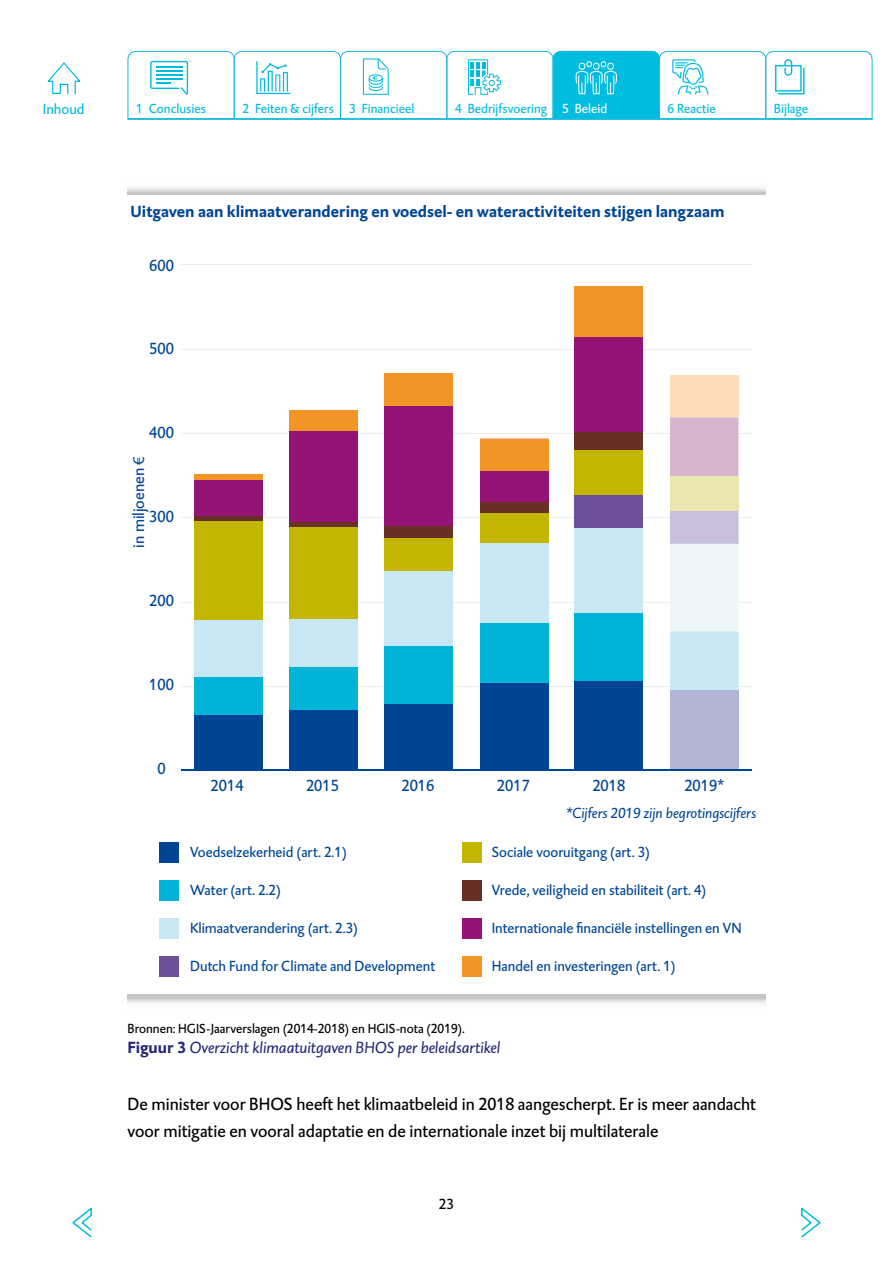
<style>
.page{position:relative;width:893px;height:1263px;background:#fff}
.page>*{position:absolute;margin:0;border:0;box-sizing:border-box;transform-origin:0 0}
.t1{font:18px/27px "DTL Caspari TOT";color:#000}
.t2{font:700 16.5px "DTL Caspari TOT";color:#004595}
.t3{font:16.5px "DTL Caspari TOT";color:#004595}
.t4{font:italic 16.5px "DTL Caspari TOT";color:#25257a}
.t5{font:15px "DTL Caspari TOT";color:#004595}
.t6{font:italic 15px "DTL Caspari TOT";color:#004595}
.t7{font:15px "DTL Caspari TOT";color:#00bcdf}
.t8{font:15px "DTL Caspari TOT";color:#000}
.t9{font:13.5px "DTL Caspari TOT";color:#00bcdf}
.t10{font:13.5px "DTL Caspari TOT";color:#000}
.s1{color:#fff}
.s2{font-family:"Myriad Pro"}
.s3{font-weight:700;font-style:normal}
</style>
<div class="page">
<hr style="left:181px;top:770px;width:571px;height:1px;background:#eceded">
<hr style="left:181px;top:686px;width:571px;height:1px;background:#eceded">
<hr style="left:181px;top:602px;width:571px;height:1px;background:#eceded">
<hr style="left:181px;top:517px;width:571px;height:1px;background:#eceded">
<hr style="left:181px;top:433px;width:571px;height:1px;background:#eceded">
<hr style="left:181px;top:349px;width:571px;height:1px;background:#eceded">
<hr style="left:181px;top:265px;width:571px;height:1px;background:#eceded">
<svg style="left:128px;top:995px;width:637px;height:8px;background:#d4d5d6"></svg>
<svg style="left:128px;top:188px;width:637px;height:7px;background:#d5d6d8"></svg>
<hr style="left:181px;top:769px;width:570px;height:2px;background:#004595">
<div style="left:194px;top:474px;width:69px;height:6px;background:#f39526"></div>
<div style="left:289px;top:410px;width:69px;height:21px;background:#f39526"></div>
<div style="left:385px;top:373px;width:68px;height:33px;background:#f39526"></div>
<div style="left:480px;top:439px;width:68px;height:33px;background:#f39526"></div>
<div style="left:194px;top:480px;width:69px;height:36px;background:#941375"></div>
<div style="left:289px;top:431px;width:69px;height:91px;background:#941375"></div>
<div style="left:385px;top:406px;width:68px;height:120px;background:#941375"></div>
<div style="left:480px;top:472px;width:68px;height:30px;background:#941375"></div>
<div style="left:194px;top:516px;width:69px;height:5px;background:#672f25"></div>
<div style="left:289px;top:522px;width:69px;height:5px;background:#672f25"></div>
<div style="left:385px;top:526px;width:68px;height:12px;background:#672f25"></div>
<div style="left:480px;top:502px;width:68px;height:12px;background:#672f25"></div>
<div style="left:194px;top:521px;width:69px;height:99px;background:#c3b600"></div>
<div style="left:289px;top:527px;width:69px;height:92px;background:#c3b600"></div>
<div style="left:385px;top:538px;width:68px;height:33px;background:#c3b600"></div>
<div style="left:480px;top:514px;width:68px;height:30px;background:#c3b600"></div>
<div style="left:670px;top:375px;width:68px;height:42px;background:#fcdcb7"></div>
<div style="left:670px;top:417px;width:68px;height:59px;background:#d6b4ce"></div>
<div style="left:670px;top:476px;width:68px;height:34px;background:#ebe5b0"></div>
<div style="left:194px;top:620px;width:69px;height:57px;background:#c7e7f2"></div>
<div style="left:289px;top:619px;width:69px;height:48px;background:#c7e7f2"></div>
<div style="left:385px;top:571px;width:68px;height:76px;background:#c7e7f2"></div>
<div style="left:480px;top:544px;width:68px;height:79px;background:#c7e7f2"></div>
<div style="left:194px;top:677px;width:69px;height:38px;background:#00b4d8"></div>
<div style="left:289px;top:667px;width:69px;height:43px;background:#00b4d8"></div>
<div style="left:385px;top:647px;width:68px;height:58px;background:#00b4d8"></div>
<div style="left:480px;top:623px;width:68px;height:60px;background:#00b4d8"></div>
<svg style="left:670px;top:510px;width:68px;height:180px;background:#dae7f2"></svg>
<div style="left:194px;top:715px;width:69px;height:55px;background:#004595"></div>
<div style="left:289px;top:710px;width:69px;height:60px;background:#004595"></div>
<div style="left:385px;top:705px;width:68px;height:65px;background:#004595"></div>
<div style="left:480px;top:683px;width:68px;height:87px;background:#004595"></div>
<div style="left:670px;top:690px;width:68px;height:79px;background:#b1b6d9"></div>
<div style="left:575px;top:337px;width:68px;height:95px;background:#941375"></div>
<div style="left:575px;top:432px;width:68px;height:19px;background:#672f25"></div>
<div style="left:575px;top:451px;width:68px;height:44px;background:#c3b600"></div>
<div style="left:575px;top:495px;width:68px;height:34px;background:#6c4f97"></div>
<div style="left:575px;top:529px;width:68px;height:84px;background:#c7e7f2"></div>
<div style="left:575px;top:613px;width:68px;height:68px;background:#00b4d8"></div>
<div style="left:575px;top:681px;width:68px;height:89px;background:#004595"></div>
<div style="left:575px;top:286px;width:68px;height:50px;background:#f39526"></div>
<div style="left:462px;top:842px;width:20px;height:21px;background:#c3b600"></div>
<div style="left:462px;top:956px;width:20px;height:21px;background:#f39526"></div>
<div style="left:159px;top:956px;width:20px;height:21px;background:#6c4f97"></div>
<div style="left:159px;top:918px;width:20px;height:21px;background:#c7e7f2"></div>
<div style="left:462px;top:918px;width:20px;height:21px;background:#941375"></div>
<div style="left:159px;top:881px;width:20px;height:20px;background:#00b4d8"></div>
<div style="left:462px;top:880px;width:20px;height:21px;background:#672f25"></div>
<div style="left:159px;top:842px;width:20px;height:21px;background:#004595"></div>
<svg style="left:47px;top:62px;width:34px;height:33px"></svg>
<svg style="left:72px;top:1207px;width:20px;height:31px"></svg>
<svg style="left:801px;top:1207px;width:20px;height:31px"></svg>
<hr style="left:128px;top:118px;width:744px;height:2px;background:#00bcdf">
<svg style="left:127px;top:51px;width:746px;height:68px"></svg>
<p class="t7" style="left:43px;top:99px;width:43px">Inhoud</p>
<p class="t9" style="left:136px;top:99px;width:71px">1 Conclusies</p>
<p class="t9" style="left:242px;top:99px;width:173px">2 Feiten &amp; cijfers 3 Financieel</p>
<p class="t9" style="left:455px;top:99px;width:154px">4 Bedrijfsvoering <span class="s1">5 Beleid</span></p>
<p class="t9" style="left:668px;top:99px;width:50px">6 Reactie</p>
<p class="t9" style="left:774px;top:99px;width:36px">Bijlage</p>
<p class="t2" style="left:131px;top:200px;width:595px">Uitgaven aan klimaatverandering en voedsel- en wateractiviteiten stijgen langzaam</p>
<p class="t3" style="left:149px;top:255px;width:26px">600</p>
<p class="t3" style="left:149px;top:338px;width:26px">500</p>
<p class="t3" style="left:149px;top:422px;width:26px">400</p>
<p class="t3" style="left:128px;top:548px;width:93px;rotate:-90deg">in miljoenen <span class="s2">€</span></p>
<p class="t3" style="left:149px;top:506px;width:26px">300</p>
<p class="t3" style="left:149px;top:590px;width:26px">200</p>
<p class="t3" style="left:149px;top:674px;width:26px">100</p>
<p class="t3" style="left:158px;top:758px;width:10px">0</p>
<p class="t3" style="left:211px;top:775px;width:34px">2014</p>
<p class="t3" style="left:306px;top:775px;width:34px">2015</p>
<p class="t3" style="left:401px;top:775px;width:34px">2016</p>
<p class="t3" style="left:497px;top:775px;width:34px">2017</p>
<p class="t3" style="left:592px;top:775px;width:34px">2018</p>
<p class="t3" style="left:684px;top:775px;width:41px">2019*</p>
<p class="t6" style="left:566px;top:804px;width:191px">*Cijfers 2019 zijn begrotingscijfers</p>
<p class="t5" style="left:190px;top:843px;width:158px">Voedselzekerheid (art. 2.1)</p>
<p class="t5" style="left:492px;top:843px;width:160px">Sociale vooruitgang (art. 3)</p>
<p class="t5" style="left:190px;top:881px;width:92px">Water (art. 2.2)</p>
<p class="t5" style="left:492px;top:881px;width:216px">Vrede, veiligheid en stabiliteit (art. 4)</p>
<p class="t5" style="left:190px;top:918px;width:169px">Klimaatverandering (art. 2.3)</p>
<p class="t5" style="left:492px;top:918px;width:251px">Internationale financiële instellingen en VN</p>
<p class="t5" style="left:190px;top:956px;width:247px">Dutch Fund for Climate and Development</p>
<p class="t5" style="left:492px;top:956px;width:185px">Handel en investeringen (art. 1)</p>
<p class="t10" style="left:128px;top:1020px;width:339px">Bronnen: HGIS-Jaarverslagen (2014-2018) en HGIS-nota (2019).</p>
<p class="t4" style="left:128px;top:1037px;width:374px"><span class="s3">Figuur 3</span> Overzicht klimaatuitgaven BHOS per beleidsartikel</p>
<p class="t1" style="left:128px;top:1090px;width:630px">De minister voor BHOS heeft het klimaatbeleid in 2018 aangescherpt. Er is meer aandacht voor mitigatie en vooral adaptatie en de internationale inzet bij multilaterale</p>
<p class="t8" style="left:439px;top:1194px;width:16px">23</p>
</div>
